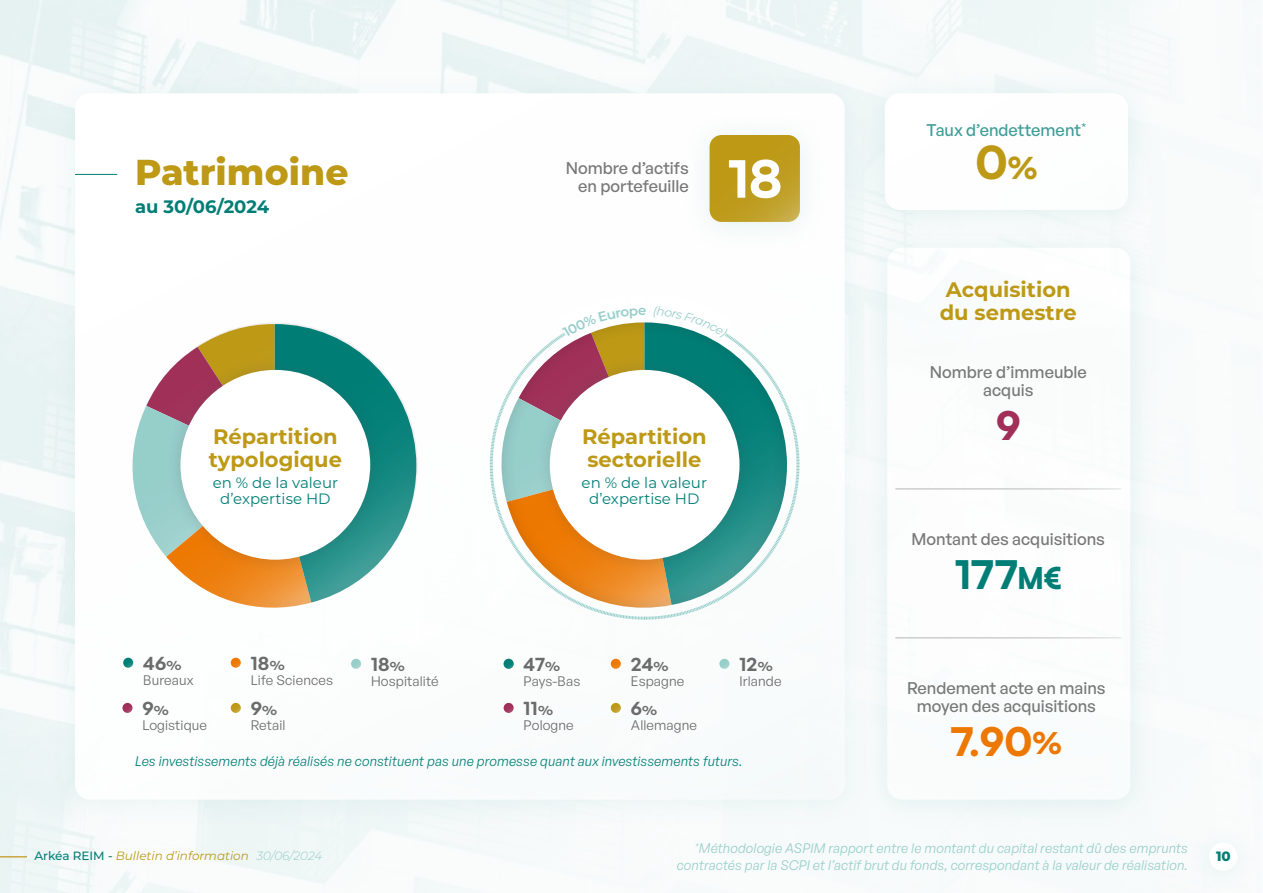
<style>
.page{position:relative;width:1263px;height:893px;background:#fff}
.page>*{position:absolute;margin:0;border:0;box-sizing:border-box;transform-origin:0 0}
.t1{font:900 50.7px "Satoshi";color:#fff}
.t2{font:900 45px "Satoshi";color:#bd9916}
.t3{font:900 39px "Satoshi";color:#007e76}
.t4{font:900 39px "Satoshi";color:#ed7801}
.t5{font:900 39px "Satoshi";color:#a03058}
.t6{font:800 36px "Montserrat";color:#bd9916}
.t7{font:700 21px/22.5px "Montserrat";color:#bd9916}
.t8{font:600 19.5px "General Sans";letter-spacing:.01em;color:#6b6b6b}
.t9{font:700 18px "Montserrat";color:#007e76}
.t10{font:500 16.5px/18px "General Sans";color:#787879;text-align:center}
.t11{font:500 16.5px "General Sans";color:#409e98}
.t12{font:15px/16.5px "Montserrat";color:#007e76;text-align:center}
.t13{font:italic 13.5px/16.5px "General Sans";letter-spacing:.01em;color:#96ceca;text-align:right}
.t14{font:italic 13.5px "General Sans";letter-spacing:.01em;color:#007e76}
.t15{font:13.5px "General Sans";letter-spacing:.01em;color:#6b6b6b}
.t16{font:800 13.5px "Montserrat";color:#007e76}
.t17{font:italic 12px "Montserrat";color:#bd9916}
.s1{font-size:13.5px}
.s2{font-size:30px}
.s3{font-size:29.7px}
.s4{font-weight:500;font-style:normal;color:#007e76}
.s5{font-weight:300;color:#96ceca}
</style>
<div class="page">
<div style="left:51px;top:74px;width:818px;height:755px;background:#f1f7f7"></div>
<div style="left:75px;top:93px;width:770px;height:707px;background:#fff;border-radius:15px"></div>
<hr style="left:75px;top:174px;width:42px;height:1px;background:#007e76">
<svg style="left:123px;top:658px;width:10px;height:10px"></svg>
<svg style="left:122px;top:703px;width:11px;height:10px"></svg>
<svg style="left:611px;top:659px;width:10px;height:10px"></svg>
<svg style="left:611px;top:703px;width:10px;height:10px"></svg>
<div style="left:351px;top:659px;width:10px;height:10px;background:#96ceca;border-radius:50%"></div>
<svg style="left:231px;top:703px;width:10px;height:10px"></svg>
<div style="left:719px;top:659px;width:10px;height:10px;background:#96ceca;border-radius:50%"></div>
<svg style="left:231px;top:658px;width:10px;height:10px"></svg>
<svg style="left:504px;top:659px;width:10px;height:10px"></svg>
<svg style="left:504px;top:703px;width:10px;height:10px"></svg>
<div style="left:0;top:831px;width:52px;height:57px;background:#edf6f5"></div>
<svg style="left:0;top:856px;width:27px;height:1px"></svg>
<div style="left:1186px;top:822px;width:74px;height:71px;background:#f8fafa"></div>
<div style="left:1209px;top:842px;width:29px;height:29px;background:#fff;border-radius:50%"></div>
<div style="left:872px;top:613px;width:272px;height:56px;background:#96ceca;opacity:.25"></div>
<hr style="left:895px;top:638px;width:226px;height:1px;background:#b5b5b5">
<div style="left:872px;top:464px;width:272px;height:56px;background:#96ceca;opacity:.25"></div>
<hr style="left:895px;top:489px;width:226px;height:1px;background:#b5b5b5">
<svg style="left:709px;top:135px;width:91px;height:87px;background:#be9c1f"></svg>
<div style="left:857px;top:68px;width:299px;height:173px;background:#f4f9f9"></div>
<div style="left:885px;top:93px;width:243px;height:117px;background:#fff;border-radius:15px"></div>
<svg style="left:132px;top:324px;width:284px;height:284px"></svg>
<div style="left:166px;top:355px;width:219px;height:219px;background:#4b4b4d;opacity:.2"></div>
<div style="left:180px;top:370px;width:190px;height:190px;background:#fff;border-radius:50%"></div>
<svg style="left:489px;top:407px;width:311px;height:213px"></svg>
<svg style="left:500px;top:310px;width:287px;height:299px"></svg>
<h3 class="t6" style="left:135px;top:146px;width:215px">Patrimoine</h3>
<h3 class="t9" style="left:135px;top:193px;width:136px">au 30/06/2024</h3>
<h3 class="t7" style="left:209px;top:424px;width:134px">Répartition typologique</h3>
<p class="t12" style="left:213px;top:474px;width:127px">en % de la valeur d’expertise HD</p>
<h3 class="t8" style="left:143px;top:650px;width:40px">46<span class="s1">%</span></h3>
<p class="t15" style="left:143px;top:671px;width:52px">Bureaux</p>
<h3 class="t8" style="left:142px;top:695px;width:28px">9<span class="s1">%</span></h3>
<p class="t15" style="left:142px;top:716px;width:66px">Logistique</p>
<h3 class="t8" style="left:251px;top:650px;width:35px">18<span class="s1">%</span></h3>
<p class="t15" style="left:251px;top:671px;width:84px">Life Sciences</p>
<h3 class="t8" style="left:251px;top:695px;width:28px">9<span class="s1">%</span></h3>
<p class="t15" style="left:251px;top:716px;width:36px">Retail</p>
<h3 class="t8" style="left:371px;top:651px;width:35px">18<span class="s1">%</span></h3>
<p class="t15" style="left:371px;top:672px;width:69px">Hospitalité</p>
<p class="t10" style="left:566px;top:159px;width:125px;text-align:right">Nombre d’actifs en portefeuille</p>
<h1 class="t1" style="left:727px;top:140px;width:57px">18</h1>
<h3 class="t7" style="left:582px;top:424px;width:126px">Répartition sectorielle</h3>
<p class="t12" style="left:582px;top:474px;width:127px">en % de la valeur d’expertise HD</p>
<h3 class="t8" style="left:524px;top:651px;width:38px">47<span class="s1">%</span></h3>
<p class="t15" style="left:524px;top:672px;width:58px">Pays-Bas</p>
<h3 class="t8" style="left:524px;top:695px;width:31px">11<span class="s1">%</span></h3>
<p class="t15" style="left:524px;top:716px;width:52px">Pologne</p>
<h3 class="t8" style="left:631px;top:651px;width:39px">24<span class="s1">%</span></h3>
<p class="t15" style="left:631px;top:672px;width:55px">Espagne</p>
<h3 class="t8" style="left:631px;top:695px;width:28px">6<span class="s1">%</span></h3>
<p class="t15" style="left:631px;top:716px;width:68px">Allemagne</p>
<h3 class="t8" style="left:739px;top:651px;width:35px">12<span class="s1">%</span></h3>
<p class="t15" style="left:739px;top:672px;width:44px">Irlande</p>
<p class="t14" style="left:135px;top:753px;width:609px">Les investissements déjà réalisés ne constituent pas une promesse quant aux investissements futurs.</p>
<p class="t11" style="left:926px;top:119px;width:161px">Taux d’endettement<sup>*</sup></p>
<h2 class="t2" style="left:975px;top:129px;width:63px">0<span class="s2">%</span></h2>
<h3 class="t7" style="left:940px;top:278px;width:139px">Acquisition du semestre</h3>
<p class="t10" style="left:930px;top:363px;width:158px">Nombre d’immeuble acquis</p>
<h3 class="t5" style="left:996px;top:396px;width:26px">9</h3>
<p class="t10" style="left:911px;top:530px;width:195px">Montant des acquisitions</p>
<h3 class="t3" style="left:954px;top:545px;width:109px">177<span class="s3">M€</span></h3>
<p class="t10" style="left:907px;top:679px;width:200px">Rendement acte en mains moyen des acquisitions</p>
<h3 class="t4" style="left:951px;top:712px;width:112px">7.90<span class="s3">%</span></h3>
<p class="t13" style="left:677px;top:840px;width:513px"><sup>*</sup>Méthodologie ASPIM rapport entre le montant du capital restant dû des emprunts contractés par la SCPI et l’actif brut du fonds, correspondant à la valeur de réalisation.</p>
<p class="t17" style="left:35px;top:848px;width:289px"><span class="s4">Arkéa REIM -</span> Bulletin d’information <span class="s5">30/06/2024</span></p>
<p class="t16" style="left:1216px;top:846px;width:16px">10</p>
</div>
